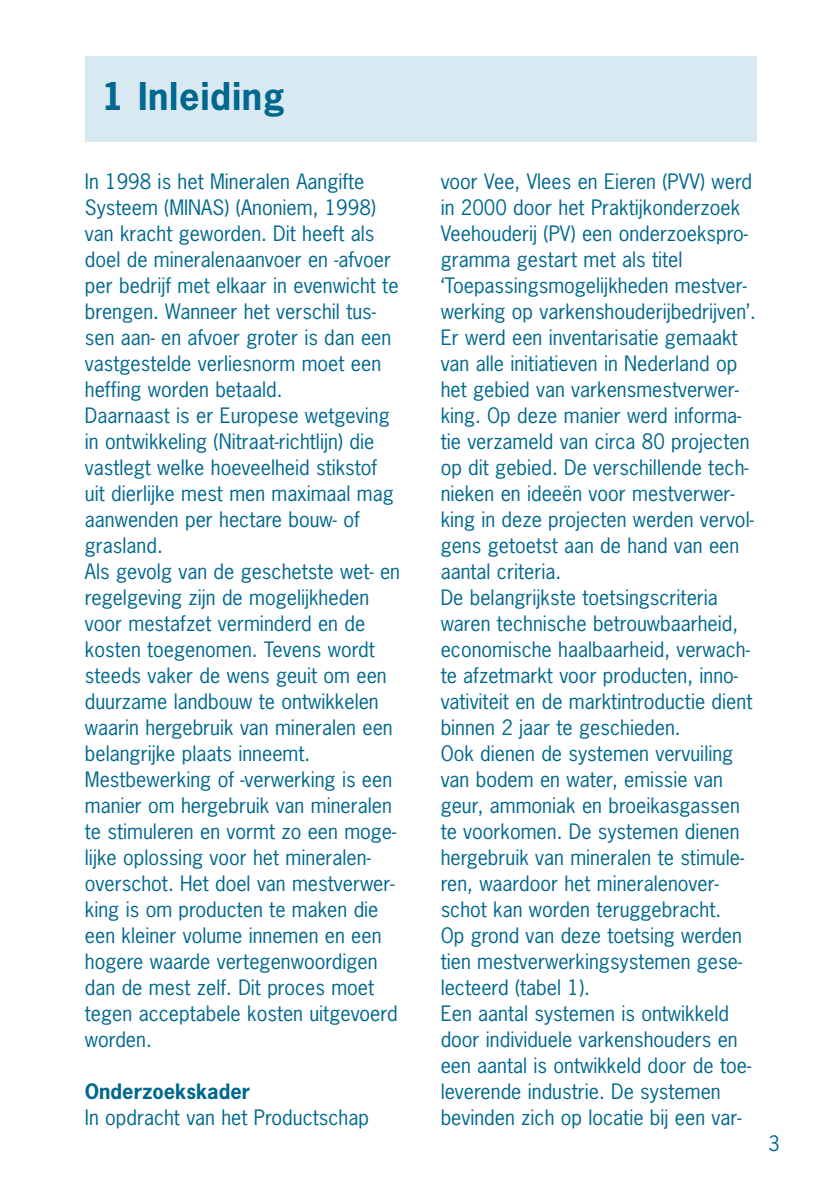
<style>
.page{position:relative;width:838px;height:1190px;background:#fff}
.page>*{position:absolute;margin:0;border:0;box-sizing:border-box;transform-origin:0 0}
.t1{font:700 36px "News Gothic";letter-spacing:.02em;color:#00688f}
.t2{font:20px/26px "News Gothic";color:#00688f}
.t3{font:700 20px "News Gothic";color:#00688f}
</style>
<div class="page">
<div style="left:85px;top:57px;width:672px;height:85px;background:#d8e9f1"></div>
<h1 class="t1" style="left:102px;top:82px;width:184px">1 Inleiding</h1>
<p class="t2" style="left:85px;top:170px;width:317px">In 1998 is het Mineralen Aangifte<br>Systeem (MINAS) (Anoniem, 1998) van kracht geworden. Dit heeft als doel de mineralenaanvoer en -afvoer per bedrijf met elkaar in evenwicht te brengen. Wanneer het verschil tus&shy;sen aan- en afvoer groter is dan een vastgestelde verliesnorm moet een heffing worden betaald.<br>Daarnaast is er Europese wetgeving in ontwikkeling (Nitraat-richtlijn) die vastlegt welke hoeveelheid stikstof uit dierlijke mest men maximaal mag aanwenden per hectare bouw- of grasland.<br>Als gevolg van de geschetste wet- en regelgeving zijn de mogelijkheden voor mestafzet verminderd en de kosten toegenomen. Tevens wordt steeds vaker de wens geuit om een duurzame landbouw te ontwikkelen waarin hergebruik van mineralen een belangrijke plaats inneemt.<br>Mestbewerking of -verwerking is een manier om hergebruik van mineralen te stimuleren en vormt zo een moge&shy;lijke oplossing voor het mineralen&shy;overschot. Het doel van mestverwer&shy;king is om producten te maken die een kleiner volume innemen en een hogere waarde vertegenwoordigen dan de mest zelf. Dit proces moet tegen acceptabele kosten uitgevoerd worden.</p>
<p class="t3" style="left:85px;top:1083px;width:167px">Onderzoekskader</p>
<p class="t2" style="left:85px;top:1106px;width:286px">In opdracht van het Productschap</p>
<p class="t2" style="left:441px;top:170px;width:317px">voor Vee, Vlees en Eieren (PVV) werd in 2000 door het Praktijkonderzoek Veehouderij (PV) een onderzoekspro&shy;gramma gestart met als titel ‘Toepassingsmogelijkheden mestver&shy;werking op varkenshouderijbedrijven’.<br>Er werd een inventarisatie gemaakt van alle initiatieven in Nederland op het gebied van varkensmestverwer&shy;king. Op deze manier werd informa&shy;tie verzameld van circa 80 projecten op dit gebied. De verschillende tech&shy;nieken en ideeën voor mestverwer&shy;king in deze projecten werden vervol&shy;gens getoetst aan de hand van een aantal criteria.<br>De belangrijkste toetsingscriteria waren technische betrouwbaarheid, economische haalbaarheid, verwach&shy;te afzetmarkt voor producten, inno&shy;vativiteit en de marktintroductie dient binnen 2 jaar te geschieden.<br>Ook dienen de systemen vervuiling van bodem en water, emissie van geur, ammoniak en broeikasgassen te voorkomen. De systemen dienen hergebruik van mineralen te stimule&shy;ren, waardoor het mineralenover&shy;schot kan worden teruggebracht.<br>Op grond van deze toetsing werden tien mestverwerkingsystemen gese&shy;lecteerd (tabel 1).<br>Een aantal systemen is ontwikkeld door individuele varkenshouders en een aantal is ontwikkeld door de toe&shy;leverende industrie. De systemen bevinden zich op locatie bij een var-</p>
<p class="t2" style="left:768px;top:1132px;width:13px">3</p>
</div>
